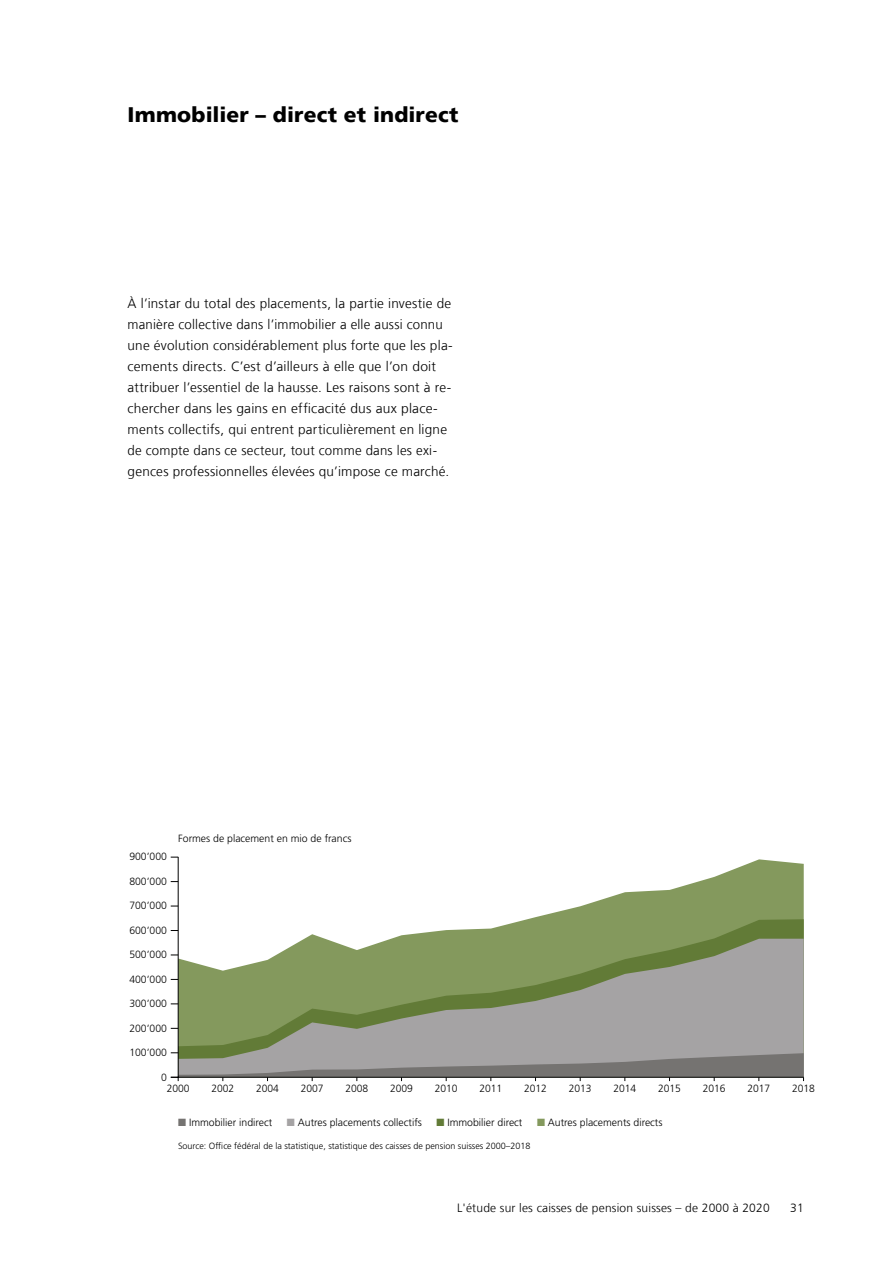
<style>
.page{position:relative;width:893px;height:1263px;background:#fff}
.page>*{position:absolute;margin:0;border:0;box-sizing:border-box;transform-origin:0 0}
.t1{font:900 21px "Frutigerfor ZKB";letter-spacing:.01em;color:#000}
.t2{font:300 13.5px/21px "Frutiger For ZKB";letter-spacing:.02em;color:#000}
.t3{font:300 12px "Frutiger For ZKB";letter-spacing:.015em;color:#000}
.t4{font:300 10.5px "Frutiger For ZKB";color:#000}
.t5{font:300 9px "Frutiger For ZKB";color:#000}
.s1{color:#757371}
.s2{color:#a5a3a4}
.s3{color:#627b37}
.s4{color:#84995d}
</style>
<div class="page">
<svg style="left:529px;top:859px;width:275px;height:60px;fill:#84995d"></svg>
<svg style="left:304px;top:919px;width:500px;height:20px;fill:#84995d"></svg>
<svg style="left:179px;top:939px;width:625px;height:113px;background:#949e7f"></svg>
<svg style="left:171px;top:1052px;width:633px;height:29px;background:#989795"></svg>
<hr style="left:171px;top:1077px;width:633px;height:1px;background:#000">
<hr style="left:178px;top:857px;width:1px;height:220px;background:#000">
<h1 class="t1" style="left:128px;top:102px;width:332px">Immobilier – direct et indirect</h1>
<p class="t2" style="left:128px;top:293px;width:327px">À l’instar du total des placements, la partie investie de manière collective dans l’immobilier a elle aussi connu une évolution considérablement plus forte que les pla&shy;cements directs. C’est d’ailleurs à elle que l’on doit attribuer l’essentiel de la hausse. Les raisons sont à re&shy;chercher dans les gains en efficacité dus aux place&shy;ments collectifs, qui entrent particulièrement en ligne de compte dans ce secteur, tout comme dans les exi&shy;gences professionnelles élevées qu’impose ce marché.</p>
<p class="t4" style="left:129px;top:851px;width:39px">900’000</p>
<p class="t4" style="left:129px;top:875px;width:39px">800’000</p>
<p class="t4" style="left:129px;top:900px;width:39px">700’000</p>
<p class="t4" style="left:129px;top:924px;width:39px">600’000</p>
<p class="t4" style="left:129px;top:948px;width:39px">500’000</p>
<p class="t4" style="left:129px;top:973px;width:39px">400’000</p>
<p class="t4" style="left:129px;top:997px;width:39px">300’000</p>
<p class="t4" style="left:129px;top:1022px;width:39px">200’000</p>
<p class="t4" style="left:129px;top:1046px;width:39px">100’000</p>
<p class="t4" style="left:161px;top:1071px;width:7px">0</p>
<p class="t4" style="left:178px;top:832px;width:175px">Formes de placement en mio de francs</p>
<p class="t4" style="left:167px;top:1082px;width:24px">2000</p>
<p class="t4" style="left:211px;top:1082px;width:24px">2002</p>
<p class="t4" style="left:256px;top:1082px;width:24px">2004</p>
<p class="t4" style="left:301px;top:1082px;width:24px">2007</p>
<p class="t4" style="left:345px;top:1082px;width:24px">2008</p>
<p class="t4" style="left:390px;top:1082px;width:24px">2009</p>
<p class="t4" style="left:435px;top:1082px;width:24px">2010</p>
<p class="t4" style="left:479px;top:1082px;width:24px">2011</p>
<p class="t4" style="left:524px;top:1082px;width:24px">2012</p>
<p class="t4" style="left:569px;top:1082px;width:24px">2013</p>
<p class="t4" style="left:613px;top:1082px;width:24px">2014</p>
<p class="t4" style="left:658px;top:1082px;width:24px">2015</p>
<p class="t4" style="left:703px;top:1082px;width:24px">2016</p>
<p class="t4" style="left:747px;top:1082px;width:24px">2017</p>
<p class="t4" style="left:792px;top:1082px;width:24px">2018</p>
<p class="t4" style="left:178px;top:1116px;width:96px"><span class="s1">■</span> Immobilier indirect</p>
<p class="t4" style="left:287px;top:1116px;width:136px"><span class="s2">■</span> Autres placements collectifs</p>
<p class="t4" style="left:436px;top:1116px;width:87px"><span class="s3">■</span> Immobilier direct</p>
<p class="t4" style="left:537px;top:1116px;width:127px"><span class="s4">■</span> Autres placements directs</p>
<p class="t5" style="left:178px;top:1140px;width:354px">Source: Office fédéral de la statistique, statistique des caisses de pension suisses 2000–2018</p>
<p class="t3" style="left:457px;top:1201px;width:314px">L'étude sur les caisses de pension suisses – de 2000 à 2020</p>
<p class="t3" style="left:790px;top:1201px;width:15px">31</p>
</div>
